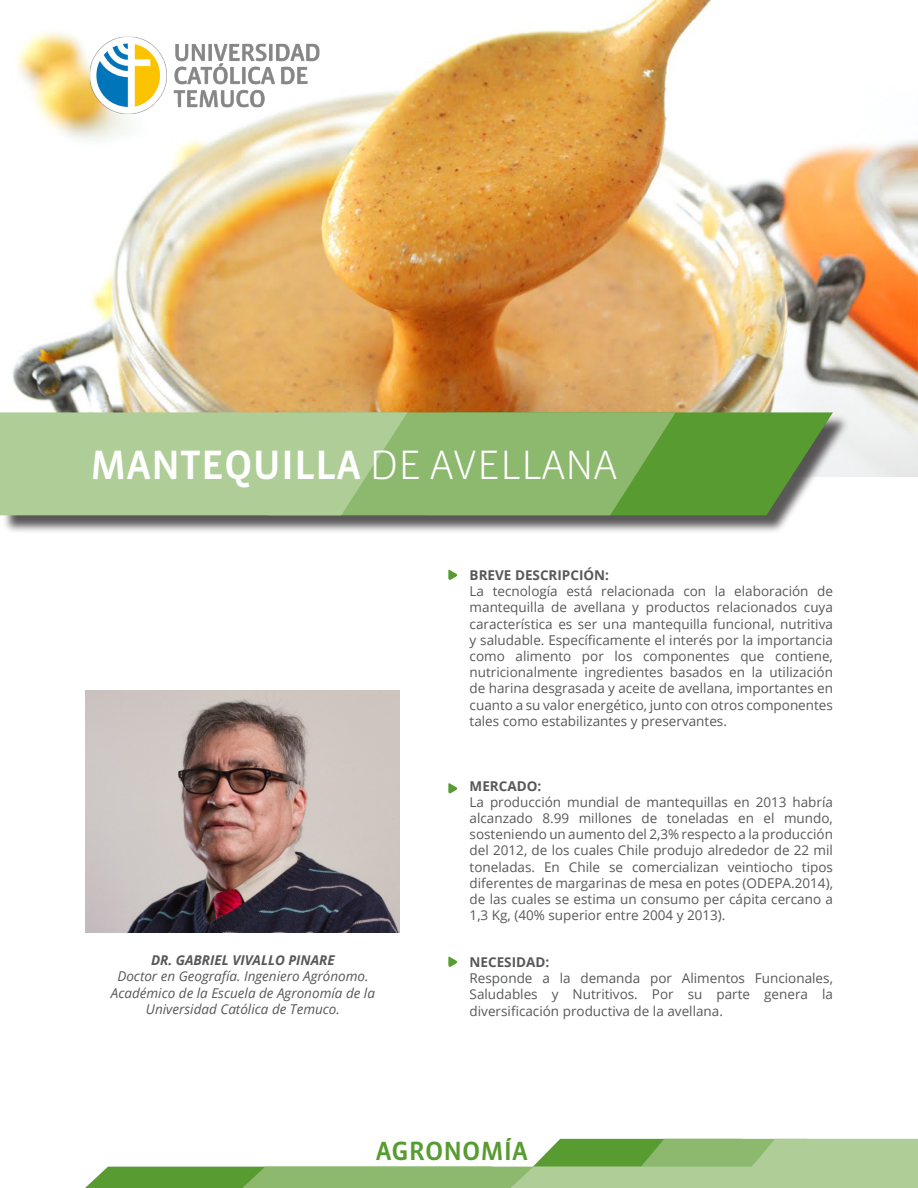
<style>
.page{position:relative;width:918px;height:1188px;background:#fff}
.page>*{position:absolute;margin:0;border:0;box-sizing:border-box;transform-origin:0 0}
.t1{font:42px "Vista Sans Med";color:#fff}
.t2{font:27px "Vista Sans Med";color:#589b31}
.t3{font:13.5px/16.2px "Open Sans";color:#57585a;text-align:justify}
.t4{font:italic 13.5px/16.2px "Open Sans";color:#57585a;text-align:center}
.t5{font:700 13.5px "Open Sans";color:#57585a}
.t6{font:italic 700 13.5px "Open Sans";color:#57585a}
.s1{font-family:"Vista Sans";font-weight:300}
</style>
<div class="page">
<img style="left:12px;top:0;width:906px;height:477px">
<div style="left:2px;top:415px;width:849px;height:119px;background:#231f20;opacity:.75"></div>
<svg style="left:0;top:412px;width:833px;height:103px;background:#93bb77"></svg>
<svg style="left:448px;top:569px;width:10px;height:11px"></svg>
<svg style="left:448px;top:783px;width:10px;height:11px"></svg>
<svg style="left:448px;top:956px;width:10px;height:11px"></svg>
<img style="left:90px;top:35px;width:231px;height:81px">
<img style="left:85px;top:690px;width:315px;height:242px">
<svg style="left:85px;top:1139px;width:833px;height:49px"></svg>
<p class="t1" style="left:90px;top:443px;width:529px">MANTEQUILLA <span class="s1">DE AVELLANA</span></p>
<p class="t6" style="left:151px;top:951px;width:185px">DR. GABRIEL VIVALLO PINARE</p>
<p class="t4" style="left:111px;top:968px;width:266px">Doctor en Geografía. Ingeniero Agrónomo.<br>Académico de la Escuela de Agronomía de la<br>Universidad Católica de Temuco.</p>
<p class="t5" style="left:470px;top:566px;width:141px">BREVE DESCRIPCIÓN:</p>
<p class="t3" style="left:470px;top:583px;width:365px">La tecnología está relacionada con la elaboración de mantequilla de avellana y productos relacionados cuya característica es ser una mantequilla funcional, nutritiva y saludable. Específicamente el interés por la importancia como alimento por los componentes que contiene, nutricionalmente ingredientes basados en la utilización de harina desgrasada y aceite de avellana, importantes en cuanto a su valor energético, junto con otros componentes tales como estabilizantes y preservantes.</p>
<p class="t5" style="left:470px;top:776px;width:73px">MERCADO:</p>
<p class="t3" style="left:470px;top:793px;width:365px">La producción mundial de mantequillas en 2013 habría alcanzado 8.99 millones de toneladas en el mundo, sosteniendo un aumento del 2,3% respecto a la producción del 2012, de los cuales Chile produjo alrededor de 22 mil toneladas. En Chile se comercializan veintiocho tipos diferentes de margarinas de mesa en potes (ODEPA.2014), de las cuales se estima un consumo per cápita cercano a 1,3 Kg, (40% superior entre 2004 y 2013).</p>
<p class="t5" style="left:470px;top:953px;width:81px">NECESIDAD:</p>
<p class="t3" style="left:470px;top:970px;width:365px">Responde a la demanda por Alimentos Funcionales, Saludables y Nutritivos. Por su parte genera la diversificación productiva de la avellana.</p>
<p class="t2" style="left:376px;top:1137px;width:154px">AGRONOMÍA</p>
</div>
